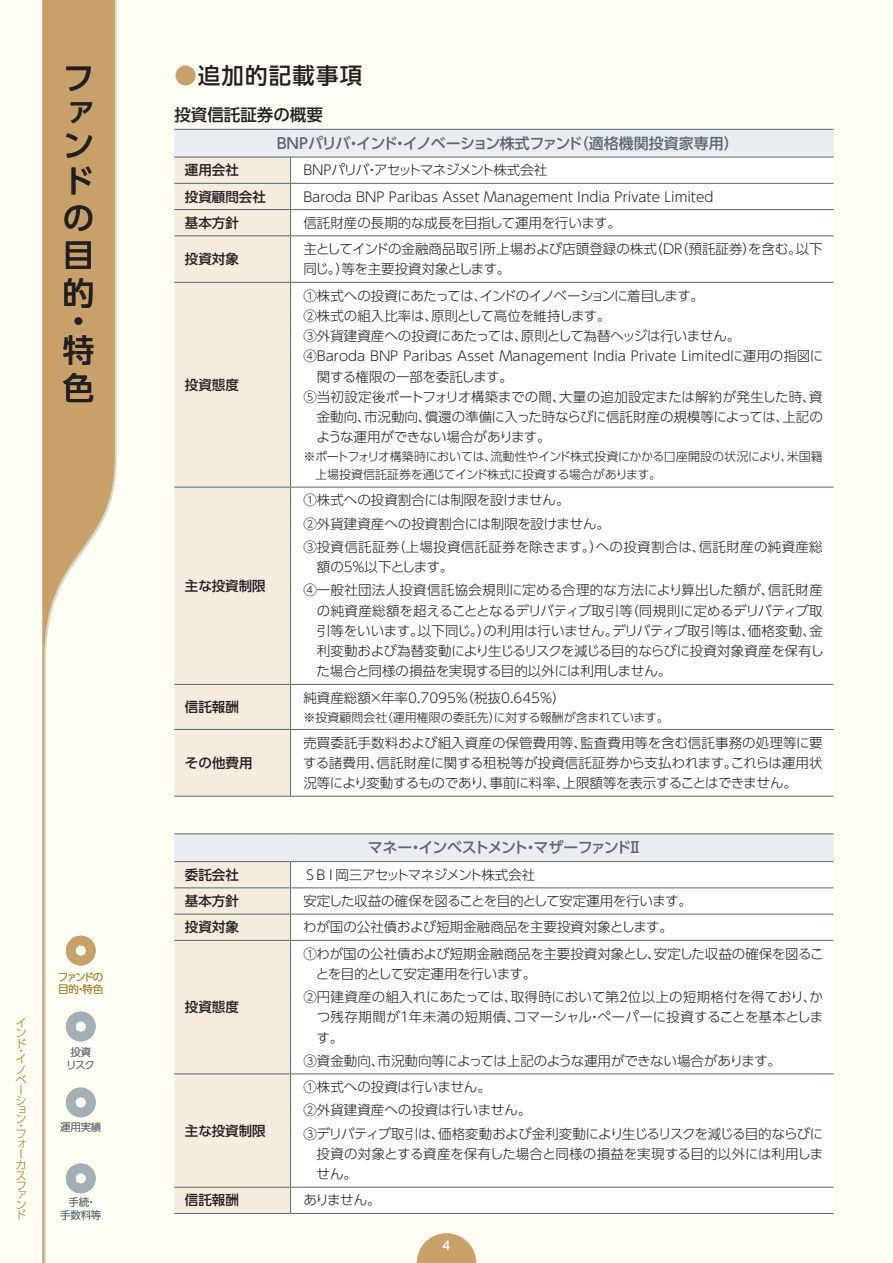
<style>
.page{position:relative;width:893px;height:1263px;background:#fffef4}
.page>*{position:absolute;margin:0;border:0;box-sizing:border-box;transform-origin:0 0}
.t1{font:500 31.5px/37.2px "UD Shin Go Pro";color:#231f20;text-align:justify}
.A-中見出し{font:500 22.5px "UD Shin Go Pro";letter-spacing:.05em;color:#231f20}
.A-小見出し{font:500 16.5px "UD Shin Go Pro";color:#231f20}
.textbase{font:500 15px "UD Shin Go Pro";letter-spacing:-.04em;color:#5a676e}
.textbase-2{font:500 15px "UD Shin Go Pro";letter-spacing:-.07em;color:#5a676e}
.A-9pt{font:300 13.5px/20.2px "UD Shin Go Pro";color:#231f20;text-align:justify}
.A-9pt-2{font:500 13.5px "UD Shin Go Pro";color:#231f20}
.A-9pt-3{font:300 13.5px/20.2px "UD Shin Go Pro";letter-spacing:.025em;color:#231f20}
.A-9pt-4{font:300 13.5px "UD Shin Go Pro";letter-spacing:-.02em;color:#231f20}
.A-9pt-5{font:300 13.5px "UD Shin Go Pro";letter-spacing:-.035em;color:#231f20}
.A-9pt-6{font:300 13.5px "UD Shin Go Pro";letter-spacing:-.03em;color:#231f20}
.A-9pt-7{font:300 13.5px "UD Shin Go Pro";letter-spacing:-.06em;color:#231f20}
.A-9pt-8{font:300 13.5px "UD Shin Go Pro";letter-spacing:-.07em;color:#231f20}
.A-8pt{font:300 12px/18px "UD Shin Go Pro";letter-spacing:-.015em;color:#231f20}
.t2{font:500 12px "UD Shin Go Pro";color:#fff}
.t3{font:300 11.25px/10.2px "UD Shin Go Pro";color:#a6721e}
.t4{font:300 10.5px/12.6px "UD Shin Go Pro";letter-spacing:-.02em;color:#5a676e;text-align:center}
.t5{font:300 10.5px/12.6px "UD Shin Go Pro";letter-spacing:-.13em;color:#a6721e}
.s1{color:#c7a06a}
</style>
<div class="page">
<svg style="left:417px;top:1233px;width:59px;height:30px"></svg>
<svg style="left:43px;top:0;width:72px;height:1263px"></svg>
<svg style="left:66px;top:936px;width:30px;height:29px"></svg>
<svg style="left:66px;top:1012px;width:30px;height:29px"></svg>
<svg style="left:66px;top:1087px;width:30px;height:30px"></svg>
<svg style="left:66px;top:1163px;width:30px;height:30px"></svg>
<div style="left:174px;top:129px;width:659px;height:28px;background:#eaedef"></div>
<div style="left:174px;top:158px;width:116px;height:638px;background:#f4ecdf"></div>
<div style="left:291px;top:158px;width:542px;height:638px;background:#fff"></div>
<hr style="left:174px;top:129px;width:117px;height:1px;background:#5a676e">
<hr style="left:291px;top:129px;width:542px;height:1px;background:#5a676e">
<hr style="left:174px;top:157px;width:117px;height:1px;background:#5a676e">
<hr style="left:291px;top:157px;width:542px;height:1px;background:#5a676e">
<hr style="left:174px;top:183px;width:117px;height:1px;background:#5a676e">
<hr style="left:291px;top:183px;width:542px;height:1px;background:#5a676e">
<hr style="left:174px;top:209px;width:117px;height:1px;background:#5a676e">
<hr style="left:291px;top:209px;width:542px;height:1px;background:#5a676e">
<svg style="left:290px;top:157px;width:1px;height:78px"></svg>
<hr style="left:174px;top:235px;width:117px;height:1px;background:#5a676e">
<hr style="left:291px;top:235px;width:542px;height:1px;background:#5a676e">
<hr style="left:290px;top:236px;width:1px;height:46px;background:#5a676e">
<hr style="left:174px;top:282px;width:117px;height:1px;background:#5a676e">
<hr style="left:291px;top:282px;width:542px;height:1px;background:#5a676e">
<hr style="left:290px;top:283px;width:1px;height:204px;background:#5a676e">
<hr style="left:174px;top:487px;width:117px;height:1px;background:#5a676e">
<hr style="left:291px;top:487px;width:542px;height:1px;background:#5a676e">
<hr style="left:290px;top:487px;width:1px;height:197px;background:#5a676e">
<hr style="left:174px;top:684px;width:117px;height:1px;background:#5a676e">
<hr style="left:291px;top:684px;width:542px;height:1px;background:#5a676e">
<hr style="left:290px;top:685px;width:1px;height:44px;background:#5a676e">
<hr style="left:174px;top:729px;width:117px;height:1px;background:#5a676e">
<hr style="left:291px;top:729px;width:542px;height:1px;background:#5a676e">
<hr style="left:290px;top:730px;width:1px;height:66px;background:#5a676e">
<hr style="left:174px;top:796px;width:117px;height:1px;background:#5a676e">
<hr style="left:291px;top:796px;width:542px;height:1px;background:#5a676e">
<div style="left:174px;top:834px;width:659px;height:28px;background:#eaedef"></div>
<div style="left:291px;top:862px;width:542px;height:351px;background:#fff"></div>
<hr style="left:174px;top:833px;width:117px;height:1px;background:#5a676e">
<hr style="left:291px;top:833px;width:542px;height:1px;background:#5a676e">
<hr style="left:174px;top:861px;width:117px;height:1px;background:#5a676e">
<hr style="left:291px;top:861px;width:542px;height:1px;background:#5a676e">
<hr style="left:291px;top:887px;width:542px;height:1px;background:#5a676e">
<hr style="left:291px;top:914px;width:542px;height:1px;background:#5a676e">
<hr style="left:291px;top:940px;width:542px;height:1px;background:#5a676e">
<hr style="left:291px;top:1073px;width:542px;height:1px;background:#5a676e">
<hr style="left:291px;top:1187px;width:542px;height:1px;background:#5a676e">
<div style="left:174px;top:862px;width:117px;height:351px;background:#f4ecdf"></div>
<hr style="left:174px;top:1213px;width:117px;height:1px;background:#5a676e">
<hr style="left:291px;top:1213px;width:542px;height:1px;background:#5a676e">
<h1 class="t1" style="left:63px;top:61px;width:31px;line-height:33.2px">ファン</h1>
<h1 class="t1" style="left:63px;top:162px;width:31px">ドの目的</h1>
<h1 class="t1" style="left:63px;top:306px;width:32px;line-height:28.8px">・特</h1>
<h1 class="t1" style="left:63px;top:368px;width:32px">色</h1>
<p class="t3" style="left:16px;top:1016px;width:12px;text-align:justify">インド</p>
<p class="t3" style="left:16px;top:1045px;width:8px">・</p>
<p class="t3" style="left:16px;top:1053px;width:12px">イノベーシ</p>
<p class="t3" style="left:16px;top:1105px;width:12px;line-height:9px">ョン</p>
<p class="t3" style="left:16px;top:1121px;width:8px">・</p>
<p class="t3" style="left:16px;top:1128px;width:12px">フォーカスファン</p>
<p class="t3" style="left:16px;top:1209px;width:12px">ド</p>
<p class="t5" style="left:58px;top:970px;width:47px">ファンドの目的・特色</p>
<p class="t4" style="left:66px;top:1045px;width:30px">投資リスク</p>
<p class="t4" style="left:60px;top:1120px;width:43px">運用実績</p>
<p class="t4" style="left:60px;top:1195px;width:43px">手続・<br>手数料等</p>
<p class="A-中見出し" style="left:174px;top:57px;width:189px"><span class="s1">●</span>追加的記載事項</p>
<p class="A-小見出し" style="left:174px;top:101px;width:150px">投資信託証券の概要</p>
<p class="textbase" style="left:277px;top:131px;width:464px">BNPパリバ・インド・イノベーション株式ファンド（適格機関投資家専用）</p>
<p class="A-9pt-2" style="left:185px;top:159px;width:55px">運用会社</p>
<p class="A-9pt-7" style="left:303px;top:159px;width:246px">BNPパリバ・アセットマネジメント株式会社</p>
<p class="A-9pt-2" style="left:185px;top:185px;width:82px">投資顧問会社</p>
<p class="A-9pt" style="left:303px;top:186px;width:412px">Baroda BNP Paribas Asset Management India Private Limited</p>
<p class="A-9pt-2" style="left:185px;top:212px;width:55px">基本方針</p>
<p class="A-9pt" style="left:303px;top:212px;width:319px">信託財産の長期的な成長を目指して運用を行います。</p>
<p class="A-9pt-2" style="left:185px;top:248px;width:55px">投資対象</p>
<p class="A-9pt" style="left:303px;top:238px;width:521px">主としてインドの金融商品取引所上場および店頭登録の株式（DR（預託証券）を含む。以下同じ。）等を主要投資対象とします。</p>
<p class="A-9pt-2" style="left:185px;top:374px;width:55px">投資態度</p>
<p class="A-9pt-2" style="left:185px;top:575px;width:82px">主な投資制限</p>
<p class="A-9pt-2" style="left:185px;top:696px;width:55px">信託報酬</p>
<p class="A-9pt-2" style="left:185px;top:752px;width:69px">その他費用</p>
<p class="A-9pt-5" style="left:303px;top:285px;width:402px">①株式への投資にあたっては、インドのイノベーションに着目します。</p>
<p class="A-9pt" style="left:303px;top:305px;width:309px">②株式の組入比率は、原則として高位を維持します。</p>
<p class="A-9pt-4" style="left:303px;top:325px;width:438px">③外貨建資産への投資にあたっては、原則として為替ヘッジは行いません。</p>
<p class="A-9pt" style="left:317px;top:346px;width:508px;text-indent:-14px">④Baroda BNP Paribas Asset Management India Private Limitedに運用の指図に関する権限の一部を委託します。</p>
<p class="A-9pt" style="left:316px;top:386px;width:508px;text-indent:-13px">⑤当初設定後ポートフォリオ構築までの間、大量の追加設定または解約が発生した時、資金動向、市況動向、償還の準備に入った時ならびに信託財産の規模等によっては、上記のような運用ができない場合があります。</p>
<p class="A-8pt" style="left:315px;top:447px;width:509px;text-indent:-12px">※ポートフォリオ構築時においては、流動性やインド株式投資にかかる口座開設の状況により、米国籍上場投資信託証券を通じてインド株式に投資する場合があります。</p>
<p class="A-9pt" style="left:303px;top:490px;width:268px">①株式への投資割合には制限を設けません。</p>
<p class="A-9pt" style="left:303px;top:513px;width:308px">②外貨建資産への投資割合には制限を設けません。</p>
<p class="A-9pt-3" style="left:317px;top:536px;width:507px;text-indent:-14px">③投資信託証券（上場投資信託証券を除きます。）への投資割合は、信託財産の純資産総額の5％以下とします。</p>
<p class="A-9pt" style="left:317px;top:580px;width:509px;text-indent:-13px">④一般社団法人投資信託協会規則に定める合理的な方法により算出した額が、信託財産の純資産総額を超えることとなるデリバティブ取引等（同規則に定めるデリバティブ取引等をいいます。以下同じ。）の利用は行いません。デリバティブ取引等は、価格変動、金利変動および為替変動により生じるリスクを減じる目的ならびに投資対象資産を保有した場合と同様の損益を実現する目的以外には利用しません。</p>
<p class="A-9pt" style="left:303px;top:687px;width:264px">純資産総額×年率0.7095％（税抜0.645％）</p>
<p class="A-8pt" style="left:303px;top:708px;width:367px">※投資顧問会社（運用権限の委託先）に対する報酬が含まれています。</p>
<p class="A-9pt" style="left:303px;top:732px;width:521px">売買委託手数料および組入資産の保管費用等、監査費用等を含む信託事務の処理等に要する諸費用、信託財産に関する租税等が投資信託証券から支払われます。これらは運用状況等により変動するものであり、事前に料率、上限額等を表示することはできません。</p>
<p class="textbase-2" style="left:368px;top:835px;width:276px">マネー・インベストメント・マザーファンドⅡ</p>
<p class="A-9pt-2" style="left:185px;top:864px;width:55px">委託会社</p>
<p class="A-9pt-8" style="left:303px;top:864px;width:234px">ＳＢＩ岡三アセットマネジメント株式会社</p>
<p class="A-9pt-2" style="left:185px;top:890px;width:55px">基本方針</p>
<p class="A-9pt-6" style="left:303px;top:890px;width:390px">安定した収益の確保を図ることを目的として安定運用を行います。</p>
<p class="A-9pt-2" style="left:185px;top:916px;width:55px">投資対象</p>
<p class="A-9pt" style="left:303px;top:917px;width:371px">わが国の公社債および短期金融商品を主要投資対象とします。</p>
<p class="A-9pt-2" style="left:185px;top:996px;width:55px">投資態度</p>
<p class="A-9pt-2" style="left:185px;top:1119px;width:82px">主な投資制限</p>
<p class="A-9pt" style="left:316px;top:943px;width:509px;text-indent:-12px">①わが国の公社債および短期金融商品を主要投資対象とし、安定した収益の確保を図ることを目的として安定運用を行います。</p>
<p class="A-9pt" style="left:317px;top:986px;width:508px;text-indent:-13px">②円建資産の組入れにあたっては、取得時において第2位以上の短期格付を得ており、かつ残存期間が1年未満の短期債、コマーシャル・ペーパーに投資することを基本とします。</p>
<p class="A-9pt" style="left:303px;top:1050px;width:479px">③資金動向、市況動向等によっては上記のような運用ができない場合があります。</p>
<p class="A-9pt" style="left:303px;top:1076px;width:189px">①株式への投資は行いません。</p>
<p class="A-9pt" style="left:303px;top:1100px;width:230px">②外貨建資産への投資は行いません。</p>
<p class="A-9pt" style="left:317px;top:1123px;width:508px;text-indent:-13px">③デリバティブ取引は、価格変動および金利変動により生じるリスクを減じる目的ならびに投資の対象とする資産を保有した場合と同様の損益を実現する目的以外には利用しません。</p>
<p class="A-9pt-2" style="left:185px;top:1189px;width:55px">信託報酬</p>
<p class="A-9pt" style="left:303px;top:1190px;width:79px">ありません。</p>
<p class="t2" style="left:442px;top:1236px;width:9px">4</p>
</div>
